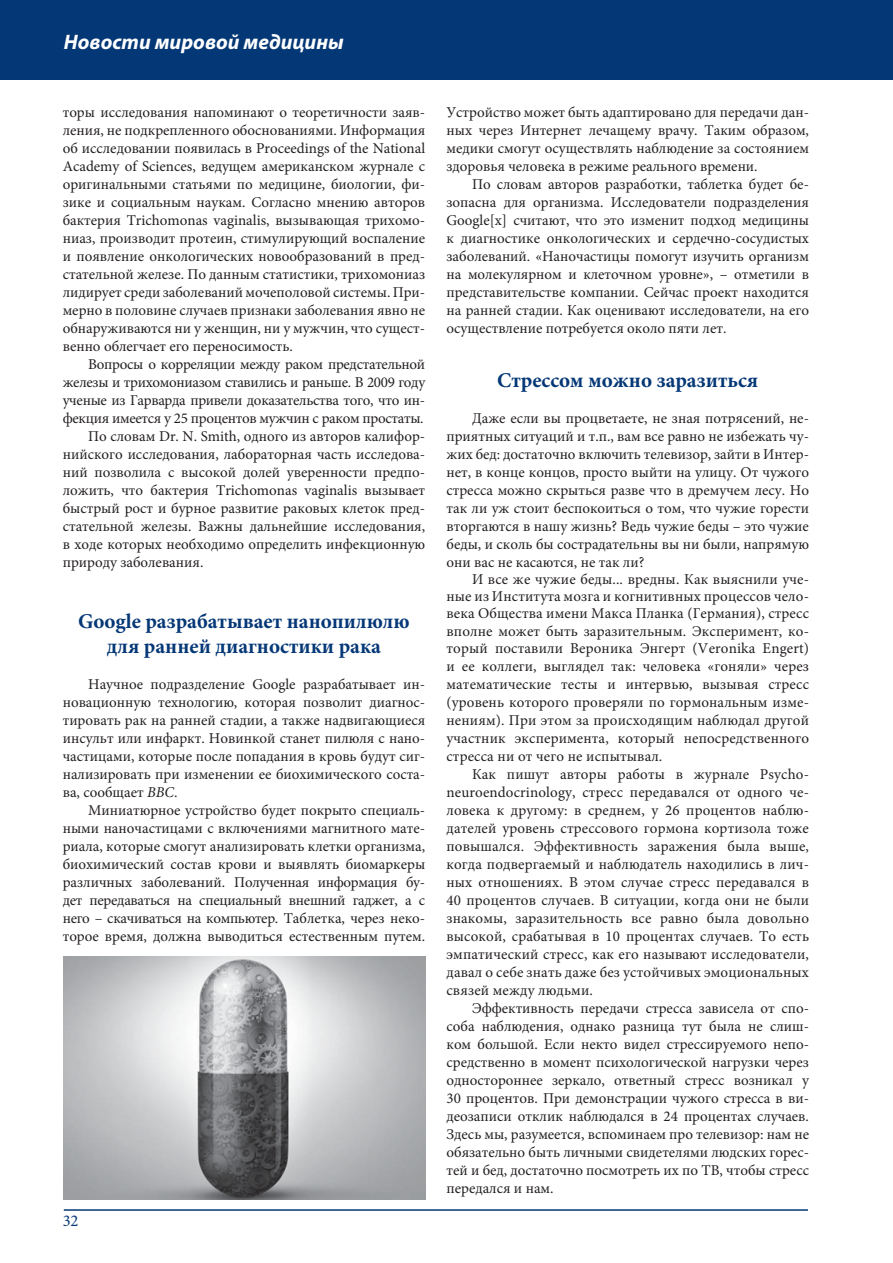
<style>
.page{position:relative;width:893px;height:1263px;background:#fff}
.page>*{position:absolute;margin:0;border:0;box-sizing:border-box;transform-origin:0 0}
.t1{font:700 21px/25.2px "Minion Pro";color:#043776;text-align:center}
.t2{font:italic 700 21px "Myriad Pro";color:#fff}
.t3{font:16.5px "Minion Pro";color:#043776}
.t4{font:15px/18px "Minion Pro";color:#231f20;text-align:justify}
.t5{font:15px "Minion Pro";letter-spacing:-.02em;color:#231f20}
.s1{font-style:italic}
</style>
<div class="page">
<div style="left:0;top:0;width:893px;height:79px;background:#043776"></div>
<hr style="left:64px;top:1209px;width:744px;height:2px;background:#043776">
<img style="left:64px;top:956px;width:361px;height:244px">
<h1 class="t2" style="left:64px;top:34px;width:281px">Новости мировой медицины</h1>
<p class="t4" style="left:63px;top:104px;width:364px">торы исследования напоминают о теоретичности заяв&shy;ления, не подкрепленного обоснованиями. Информация об исследовании появилась в Proceedings of the National Academy of Sciences, ведущем американском журнале с оригинальными статьями по медицине, биологии, фи&shy;зике и социальным наукам. Согласно мнению авторов бактерия Trichomonas vaginalis, вызывающая трихомо&shy;ниаз, производит протеин, стимулирующий воспаление и появление онкологических новообразований в пред&shy;стательной железе. По данным статистики, трихомониаз лидирует среди заболеваний мочеполовой системы. При&shy;мерно в половине случаев признаки заболевания явно не обнаруживаются ни у женщин, ни у мужчин, что сущест&shy;венно облегчает его переносимость.</p>
<p class="t5" style="left:88px;top:358px;width:338px">Вопросы о корреляции между раком предстательной</p>
<p class="t5" style="left:63px;top:376px;width:364px">железы и трихомониазом ставились и раньше. В 2009 году</p>
<p class="t5" style="left:63px;top:394px;width:364px">ученые из Гарварда привели доказательства того, что ин-</p>
<p class="t5" style="left:63px;top:412px;width:362px">фекция имеется у 25 процентов мужчин с раком простаты.</p>
<p class="t4" style="left:88px;top:428px;width:338px">По словам Dr. N. Smith, одного из авторов калифор-</p>
<p class="t4" style="left:63px;top:446px;width:364px">нийского исследования, лабораторная часть исследова-</p>
<p class="t4" style="left:63px;top:464px;width:364px">ний позволила с высокой долей уверенности предпо-</p>
<p class="t4" style="left:63px;top:482px;width:364px">ложить, что бактерия Trichomonas vaginalis вызывает</p>
<p class="t4" style="left:63px;top:500px;width:364px">быстрый рост и бурное развитие раковых клеток пред-</p>
<p class="t4" style="left:63px;top:518px;width:364px">стательной железы. Важны дальнейшие исследования,</p>
<p class="t4" style="left:63px;top:536px;width:364px">в ходе которых необходимо определить инфекционную</p>
<p class="t4" style="left:63px;top:554px;width:142px">природу заболевания.</p>
<h1 class="t1" style="left:78px;top:610px;width:333px">Google разрабатывает нанопилюлю для ранней диагностики рака</h1>
<p class="t4" style="left:63px;top:676px;width:364px;text-indent:26px">Научное подразделение Google разрабатывает ин&shy;новационную технологию, которая позволит диагнос&shy;тировать рак на ранней стадии, а также надвигающиеся инсульт или инфаркт. Новинкой станет пилюля с нано&shy;частицами, которые после попадания в кровь будут сиг&shy;нализировать при изменении ее биохимического соста&shy;ва, сообщает <span class="s1">BBC</span>.</p>
<p class="t4" style="left:63px;top:802px;width:364px;text-indent:26px">Миниатюрное устройство будет покрыто специаль&shy;ными наночастицами с включениями магнитного мате&shy;риала, которые смогут анализировать клетки организма, биохимический состав крови и выявлять биомаркеры различных заболеваний. Полученная информация бу&shy;дет передаваться на специальный внешний гаджет, а с него – скачиваться на компьютер. Таблетка, через неко&shy;торое время, должна выводиться естественным путем.</p>
<p class="t3" style="left:63px;top:1214px;width:17px">32</p>
<p class="t4" style="left:446px;top:104px;width:364px">Устройство может быть адаптировано для передачи дан&shy;ных через Интернет лечащему врачу. Таким образом, медики смогут осуществлять наблюдение за состоянием здоровья человека в режиме реального времени.</p>
<p class="t4" style="left:446px;top:176px;width:364px;text-indent:26px">По словам авторов разработки, таблетка будет бе&shy;зопасна для организма. Исследователи подразделения Google[х] считают, что это изменит подход медицины к диагностике онкологических и сердечно-сосудистых заболеваний. «Наночастицы помогут изучить организм на молекулярном и клеточном уровне», – отметили в представительстве компании. Сейчас проект находится на ранней стадии. Как оценивают исследователи, на его осуществление потребуется около пяти лет.</p>
<h1 class="t1" style="left:497px;top:369px;width:263px">Стрессом можно заразиться</h1>
<p class="t4" style="left:446px;top:410px;width:364px;text-indent:26px">Даже если вы процветаете, не зная потрясений, не&shy;приятных ситуаций и т.п., вам все равно не избежать чу&shy;жих бед: достаточно включить телевизор, зайти в Интер&shy;нет, в конце концов, просто выйти на улицу. От чужого стресса можно скрыться разве что в дремучем лесу. Но так ли уж стоит беспокоиться о том, что чужие горести вторгаются в нашу жизнь? Ведь чужие беды – это чужие беды, и сколь бы сострадательны вы ни были, напрямую они вас не касаются, не так ли?</p>
<p class="t4" style="left:446px;top:571px;width:364px;text-indent:26px">И все же чужие беды... вредны. Как выяснили уче&shy;ные из Института мозга и когнитивных процессов чело&shy;века Общества имени Макса Планка (Германия), стресс вполне может быть заразительным. Эксперимент, ко&shy;торый поставили Вероника Энгерт (Veronika Engert) и ее коллеги, выглядел так: человека «гоняли» через математические тесты и интервью, вызывая стресс (уровень которого проверяли по гормональным изме&shy;нениям). При этом за происходящим наблюдал другой участник эксперимента, который непосредственного стресса ни от чего не испытывал.</p>
<p class="t4" style="left:446px;top:766px;width:364px;text-indent:26px">Как пишут авторы работы в журнале Рsycho&shy;neuroendocrinology, стресс передавался от одного че&shy;ловека к другому: в среднем, у 26 процентов наблю&shy;дателей уровень стрессового гормона кортизола тоже повышался. Эффективность заражения была выше, когда подвергаемый и наблюдатель находились в лич&shy;ных отношениях. В этом случае стресс передавался в 40 процентов случаев. В ситуации, когда они не были знакомы, заразительность все равно была довольно высокой, срабатывая в 10 процентах случаев. То есть эмпатический стресс, как его называют исследователи, давал о себе знать даже без устойчивых эмоциональных связей между людьми.</p>
<p class="t4" style="left:446px;top:1000px;width:364px;text-indent:26px">Эффективность передачи стресса зависела от спо&shy;соба наблюдения, однако разница тут была не слиш&shy;ком большой. Если некто видел стрессируемого непо&shy;средственно в момент психологической нагрузки через одностороннее зеркало, ответный стресс возникал у 30 процентов. При демонстрации чужого стресса в ви&shy;деозаписи отклик наблюдался в 24 процентах случаев.<br>Здесь мы, разумеется, вспоминаем про телевизор: нам не обязательно быть личными свидетелями людских горес&shy;тей и бед, достаточно посмотреть их по ТВ, чтобы стресс передался и нам.</p>
</div>
